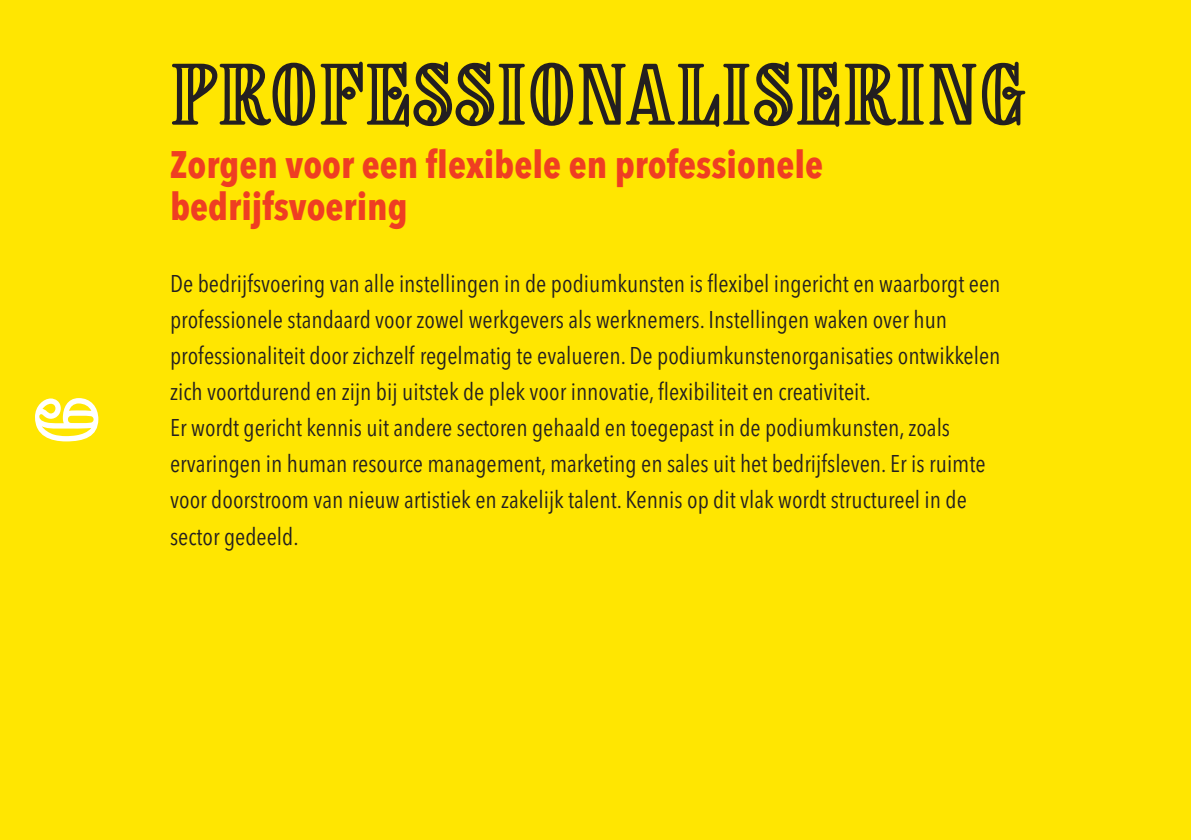
<style>
.page{position:relative;width:1191px;height:840px;background:#fff}
.page>*{position:absolute;margin:0;border:0;box-sizing:border-box;transform-origin:0 0}
.t1{font:78px "Goldpicker Line";letter-spacing:.025em;color:#231f20}
.t2{font:78px "Goldpicker Line";color:#fff}
.t3{font:700 38px/42px "Avenir Next Condensed";color:#ef3e22}
.t4{font:24px/36px "Avenir Next Condensed";color:#231f20}
</style>
<div class="page">
<div style="left:0;top:0;width:1191px;height:839px;background:#ffe601"></div>
<h1 class="t2" style="left:24px;top:443px;width:48px;rotate:-90deg">6</h1>
<h1 class="t1" style="left:170px;top:52px;width:857px">PROFESSIONALISERING</h1>
<h2 class="t3" style="left:170px;top:143px;width:654px">Zorgen voor een flexibele en professionele bedrijfsvoering</h2>
<p class="t4" style="left:170px;top:264px;width:832px">De bedrĳfsvoering van alle instellingen in de podiumkunsten is flexibel ingericht en waarborgt een professionele standaard voor zowel werkgevers als werknemers. Instellingen waken over hun professionaliteit door zichzelf regelmatig te evalueren. De podiumkunstenorganisaties ontwikkelen zich voortdurend en zĳn bĳ uitstek de plek voor innovatie, flexibiliteit en creativiteit.<br>Er wordt gericht kennis uit andere sectoren gehaald en toegepast in de podiumkunsten,zoals ervaringen in human resource management, marketing en sales uit het bedrĳfsleven. Er is ruimte voor doorstroom van nieuw artistiek en zakelĳk talent. Kennis op dit vlak wordt structureel in de sector gedeeld.</p>
</div>
